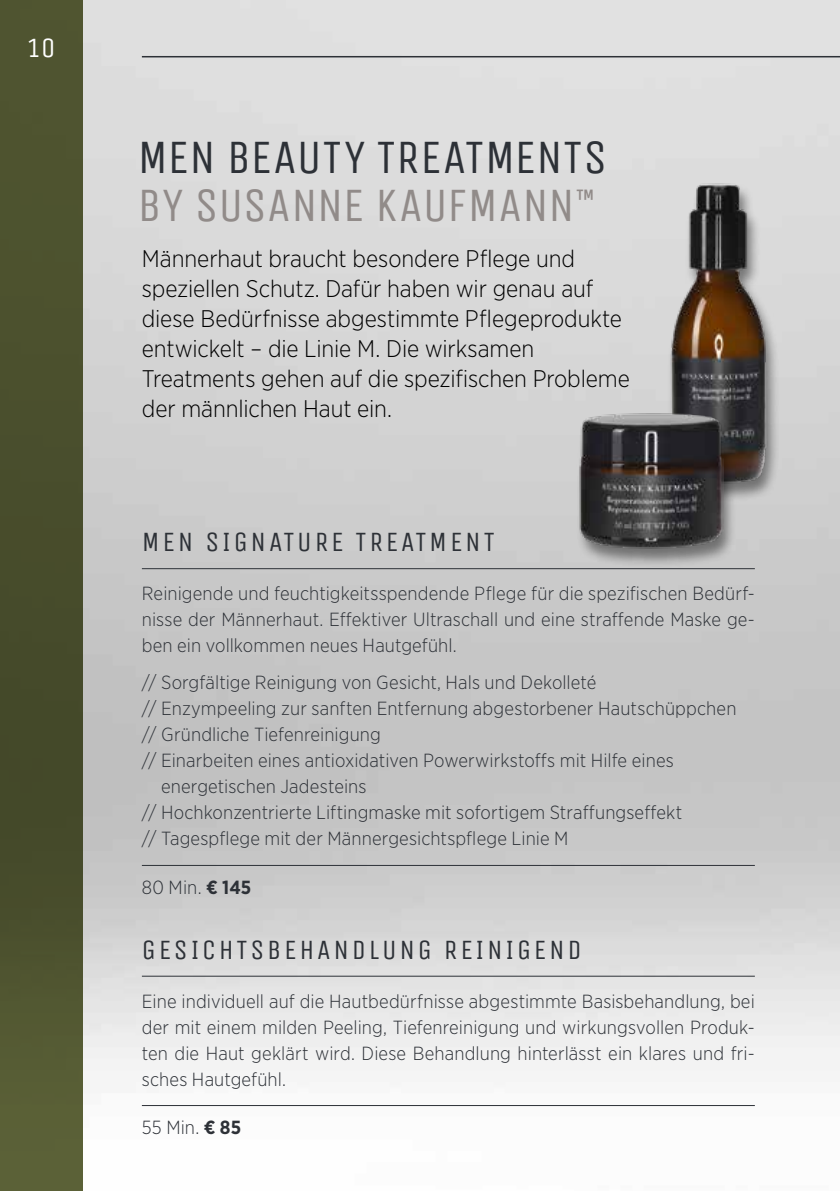
<style>
.page{position:relative;width:840px;height:1191px;background:#fff}
.page>*{position:absolute;margin:0;border:0;box-sizing:border-box;transform-origin:0 0}
.t1{font:48px/48px "Unica One";letter-spacing:.01em;color:#2d3137}
.t2{font:28px "Unica One";letter-spacing:.1em;color:#2d3137}
.t3{font:28px "Unica One";color:#fff}
.t4{font:300 24px/30px "Gotham Narrow";letter-spacing:-.005em;color:#000}
.t5{font:300 19px/26px "Gotham Narrow";letter-spacing:.005em;color:#2d3137;text-align:justify}
.s1{color:#918b89}
.s2{font-weight:700}
</style>
<div class="page">
<img style="left:82px;top:0;width:757px;height:1191px">
<hr style="left:142px;top:568px;width:612px;height:1px;background:#2d3137">
<hr style="left:142px;top:865px;width:612px;height:1px;background:#2d3137">
<hr style="left:142px;top:975px;width:612px;height:1px;background:#2d3137">
<hr style="left:142px;top:1105px;width:612px;height:1px;background:#2d3137">
<div style="left:666px;top:183px;width:114px;height:319px;background:#000;opacity:.45"></div>
<img style="left:666px;top:178px;width:103px;height:308px">
<div style="left:575px;top:414px;width:161px;height:155px;background:#000;opacity:.45"></div>
<img style="left:578px;top:410px;width:144px;height:140px">
<div style="left:0;top:0;width:82px;height:1191px;background:linear-gradient(to bottom,#494e2c,#4f5430)"></div>
<hr style="left:142px;top:56px;width:697px;height:1px;background:#2d3137">
<h2 class="t3" style="left:27px;top:32px;width:30px">10</h2>
<h1 class="t1" style="left:137px;top:133px;width:471px">MEN BEAUTY TREATMENTS<br><span class="s1">BY SUSANNE KAUFMANN</span><sup>™</sup></h1>
<p class="t4" style="left:142px;top:242px;width:489px">Männerhaut braucht besondere Pflege und speziellen Schutz. Dafür haben wir genau auf diese Bedürfnisse abgestimmte Pflegeprodukte entwickelt – die Linie M. Die wirksamen Treatments gehen auf die spezifischen Probleme der männlichen Haut ein.</p>
<h2 class="t2" style="left:142px;top:525px;width:354px">MEN SIGNATURE TREATMENT</h2>
<p class="t5" style="left:142px;top:580px;width:614px">Reinigende und feuchtigkeitsspendende Pflege für die spezifischen Bedürf&shy;nisse der Männerhaut. Effektiver Ultraschall und eine straffende Maske ge&shy;ben ein vollkommen neues Hautgefühl.</p>
<p class="t5" style="left:142px;top:669px;width:455px">// Sorgfältige Reinigung von Gesicht, Hals und Dekolleté</p>
<p class="t5" style="left:142px;top:695px;width:595px">// Enzympeeling zur sanften Entfernung abgestorbener Hautschüppchen</p>
<p class="t5" style="left:142px;top:721px;width:240px">// Gründliche Tiefenreinigung</p>
<p class="t5" style="left:142px;top:747px;width:533px">// Einarbeiten eines antioxidativen Powerwirkstoffs mit Hilfe eines</p>
<p class="t5" style="left:161px;top:773px;width:207px">energetischen Jadesteins</p>
<p class="t5" style="left:142px;top:799px;width:541px">// Hochkonzentrierte Liftingmaske mit sofortigem Straffungseffekt</p>
<p class="t5" style="left:142px;top:825px;width:428px">// Tagespflege mit der Männergesichtspflege Linie M</p>
<p class="t5" style="left:142px;top:874px;width:111px">80 Min. <span class="s2">€ 145</span></p>
<h2 class="t2" style="left:142px;top:933px;width:441px">GESICHTSBEHANDLUNG REINIGEND</h2>
<p class="t5" style="left:142px;top:987px;width:614px">Eine individuell auf die Hautbedürfnisse abgestimmte Basisbehandlung, bei der mit einem milden Peeling, Tiefenreinigung und wirkungsvollen Produk&shy;ten die Haut geklärt wird. Diese Behandlung hinterlässt ein klares und fri&shy;sches Hautgefühl.</p>
<p class="t5" style="left:142px;top:1114px;width:101px">55 Min. <span class="s2">€ 85</span></p>
</div>
